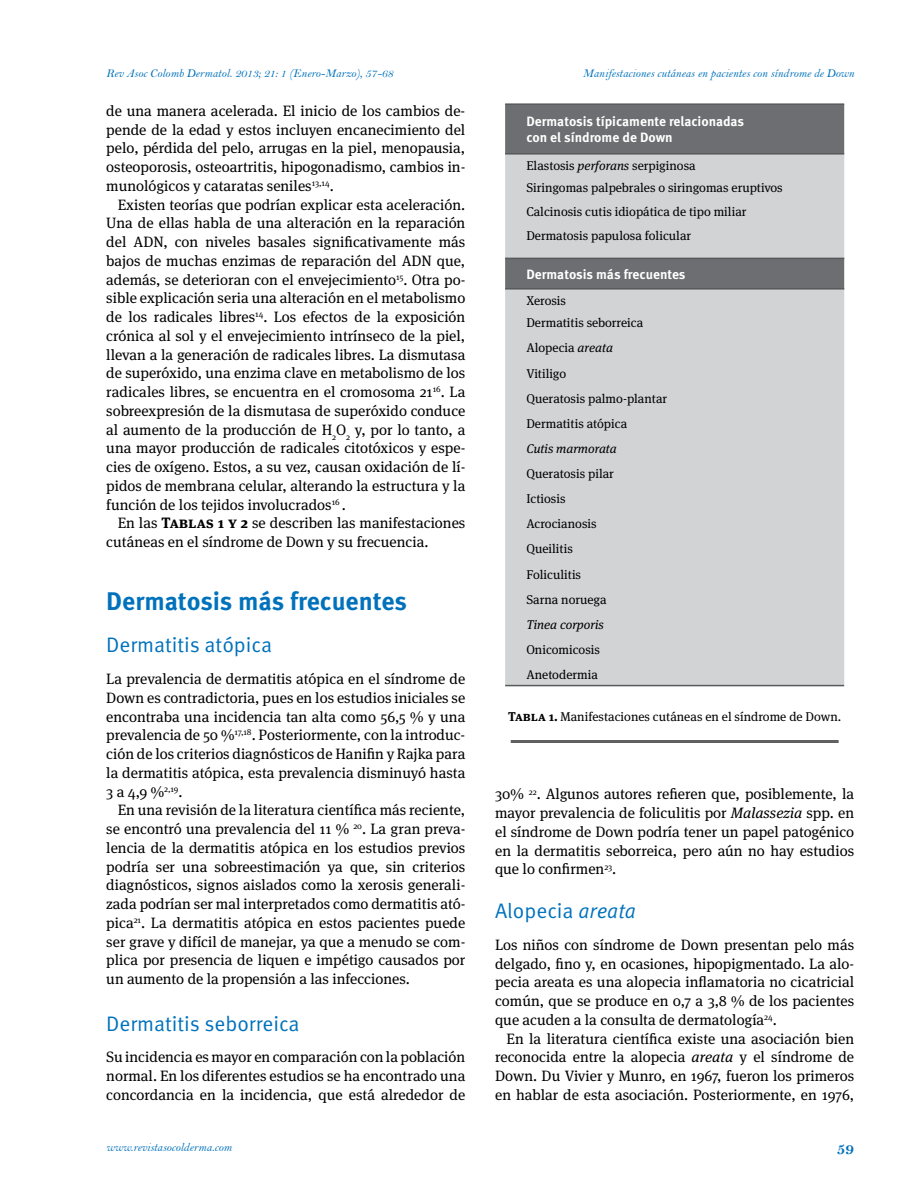
<style>
.page{position:relative;width:918px;height:1188px;background:#fff}
.page>*{position:absolute;margin:0;border:0;box-sizing:border-box;transform-origin:0 0}
.t1{font:700 25.5px "Meta Pro";color:#0072bc}
.t2{font:21px "Meta Pro";color:#0072bc}
.t3{font:16.5px "Bell MT Bold";color:#0072bc}
.t4{font:15px/18.8px "Meta Serif OT";color:#000;text-align:justify}
.t5{font:700 13.5px/16.5px "Meta Pro";color:#fff}
.t6{font:12.75px/25.2px "Meta Serif OT";color:#000}
.t7{font:italic 12.75px "Meta Serif OT";color:#000}
.t8{font:12px "Bell MT Italic";color:#0072bc}
.s1{font-weight:700}
.s2{font-style:italic}
</style>
<div class="page">
<div style="left:505px;top:105px;width:339px;height:48px;background:#6d6e71"></div>
<div style="left:505px;top:155px;width:339px;height:530px;background:#d1d3d4"></div>
<hr style="left:511px;top:741px;width:328px;height:1px;background:#000">
<hr style="left:511px;top:742px;width:328px;height:1px;background:#000">
<hr style="left:505px;top:103px;width:339px;height:2px;background:#58595b">
<hr style="left:505px;top:153px;width:339px;height:2px;background:#58595b">
<hr style="left:505px;top:258px;width:339px;height:1px;background:#58595b">
<hr style="left:505px;top:288px;width:339px;height:2px;background:#58595b">
<hr style="left:505px;top:685px;width:339px;height:1px;background:#58595b">
<p class="t8" style="left:106px;top:66px;width:289px">Rev Asoc Colomb Dermatol. 2013; 21: 1 (Enero-Marzo), 57-68</p>
<p class="t8" style="left:583px;top:66px;width:273px">Manifestaciones cutáneas en pacientes con síndrome de Down</p>
<p class="t4" style="left:106px;top:102px;width:361px">de una manera acelerada. El inicio de los cambios de&shy;pende de la edad y estos incluyen encanecimiento del pelo, pérdida del pelo, arrugas en la piel, menopausia, osteoporosis, osteoartritis, hipogonadismo, cambios in&shy;munológicos y cataratas seniles<sup>13,14</sup>.</p>
<p class="t4" style="left:106px;top:196px;width:361px;text-indent:11px">Existen teorías que podrían explicar esta aceleración.<br>Una de ellas habla de una alteración en la reparación del ADN, con niveles basales significativamente más bajos de muchas enzimas de reparación del ADN que, además, se deterioran con el envejecimiento<sup>15</sup>. Otra po&shy;sible explicación seria una alteración en el metabolismo de los radicales libres<sup>14</sup>. Los efectos de la exposición crónica al sol y el envejecimiento intrínseco de la piel, llevan a la generación de radicales libres. La dismutasa de superóxido, una enzima clave en metabolismo de los radicales libres, se encuentra en el cromosoma 21<sup>16</sup>. La sobreexpresión de la dismutasa de superóxido conduce al aumento de la producción de H<sub>2</sub>O<sub>2</sub> y, por lo tanto, a una mayor producción de radicales citotóxicos y espe&shy;cies de oxígeno. Estos, a su vez, causan oxidación de lí&shy;pidos de membrana celular, alterando la estructura y la función de los tejidos involucrados<sup>16</sup> .</p>
<p class="t4" style="left:106px;top:514px;width:361px;text-indent:11px">En las <span class="s1">Tablas 1 y 2</span> se describen las manifestaciones cutáneas en el síndrome de Down y su frecuencia.</p>
<h1 class="t1" style="left:106px;top:585px;width:302px">Dermatosis más frecuentes</h1>
<h2 class="t2" style="left:106px;top:632px;width:167px">Dermatitis atópica</h2>
<p class="t4" style="left:106px;top:670px;width:361px">La prevalencia de dermatitis atópica en el síndrome de Down es contradictoria, pues en los estudios iniciales se encontraba una incidencia tan alta como 56,5 % y una prevalencia de 50 %<sup>17,18</sup>. Posteriormente, con la introduc&shy;ción de los criterios diagnósticos de Hanifin y Rajka para la dermatitis atópica, esta prevalencia disminuyó hasta 3 a 4,9 %<sup>2,19</sup>.</p>
<p class="t4" style="left:106px;top:801px;width:361px;text-indent:11px">En una revisión de la literatura científica más reciente, se encontró una prevalencia del 11 % <sup>20</sup>. La gran preva&shy;lencia de la dermatitis atópica en los estudios previos podría ser una sobreestimación ya que, sin criterios diagnósticos, signos aislados como la xerosis generali&shy;zada podrían ser mal interpretados como dermatitis ató&shy;pica<sup>21</sup>. La dermatitis atópica en estos pacientes puede ser grave y difícil de manejar, ya que a menudo se com&shy;plica por presencia de liquen e impétigo causados por un aumento de la propensión a las infecciones.</p>
<h2 class="t2" style="left:106px;top:1010px;width:195px">Dermatitis seborreica</h2>
<p class="t4" style="left:106px;top:1048px;width:361px">Su incidencia es mayor en comparación con la población normal. En los diferentes estudios se ha encontrado una concordancia en la incidencia, que está alrededor de</p>
<p class="t5" style="left:526px;top:113px;width:219px">Dermatosis típicamente relacionadas con el síndrome de Down</p>
<p class="t6" style="left:526px;top:155px;width:258px;line-height:22px">Elastosis <span class="s2">perforans</span> serpiginosa<br>Siringomas palpebrales o siringomas eruptivos</p>
<p class="t6" style="left:526px;top:199px;width:222px;line-height:24.6px">Calcinosis cutis idiopática de tipo miliar<br>Dermatosis papulosa folicular</p>
<p class="t5" style="left:526px;top:266px;width:161px">Dermatosis más frecuentes</p>
<p class="t6" style="left:526px;top:290px;width:118px;line-height:22px">Xerosis<br>Dermatitis seborreica</p>
<p class="t6" style="left:526px;top:336px;width:142px">Alopecia <span class="s2">areata<br></span>Vitiligo<br>Queratosis palmo-plantar<br>Dermatitis atópica</p>
<p class="t7" style="left:526px;top:441px;width:92px">Cutis marmorata</p>
<p class="t6" style="left:526px;top:461px;width:89px">Queratosis pilar<br>Ictiosis<br>Acrocianosis<br>Queilitis<br>Foliculitis<br>Sarna noruega</p>
<p class="t7" style="left:526px;top:617px;width:79px">Tinea corporis</p>
<p class="t6" style="left:526px;top:637px;width:75px">Onicomicosis<br>Anetodermia</p>
<p class="t6" style="left:508px;top:704px;width:335px"><span class="s1">Tabla 1.</span> Manifestaciones cutáneas en el síndrome de Down.</p>
<p class="t4" style="left:495px;top:785px;width:361px">30% <sup>22</sup>. Algunos autores refieren que, posiblemente, la mayor prevalencia de foliculitis por <span class="s2">Malassezia</span> spp. en el síndrome de Down podría tener un papel patogénico en la dermatitis seborreica, pero aún no hay estudios que lo confirmen<sup>23</sup>.</p>
<h2 class="t2" style="left:495px;top:898px;width:142px">Alopecia <span class="s2">areata</span></h2>
<p class="t4" style="left:495px;top:936px;width:361px">Los niños con síndrome de Down presentan pelo más delgado, fino y, en ocasiones, hipopigmentado. La alo&shy;pecia areata es una alopecia inflamatoria no cicatricial común, que se produce en 0,7 a 3,8 % de los pacientes que acuden a la consulta de dermatología<sup>24</sup>.</p>
<p class="t4" style="left:495px;top:1029px;width:361px;text-indent:11px">En la literatura científica existe una asociación bien reconocida entre la alopecia <span class="s2">areata</span> y el síndrome de Down. Du Vivier y Munro, en 1967, fueron los primeros en hablar de esta asociación. Posteriormente, en 1976,</p>
<p class="t8" style="left:106px;top:1140px;width:127px">www.revistasocolderma.com</p>
<p class="t3" style="left:837px;top:1138px;width:19px">59</p>
</div>
